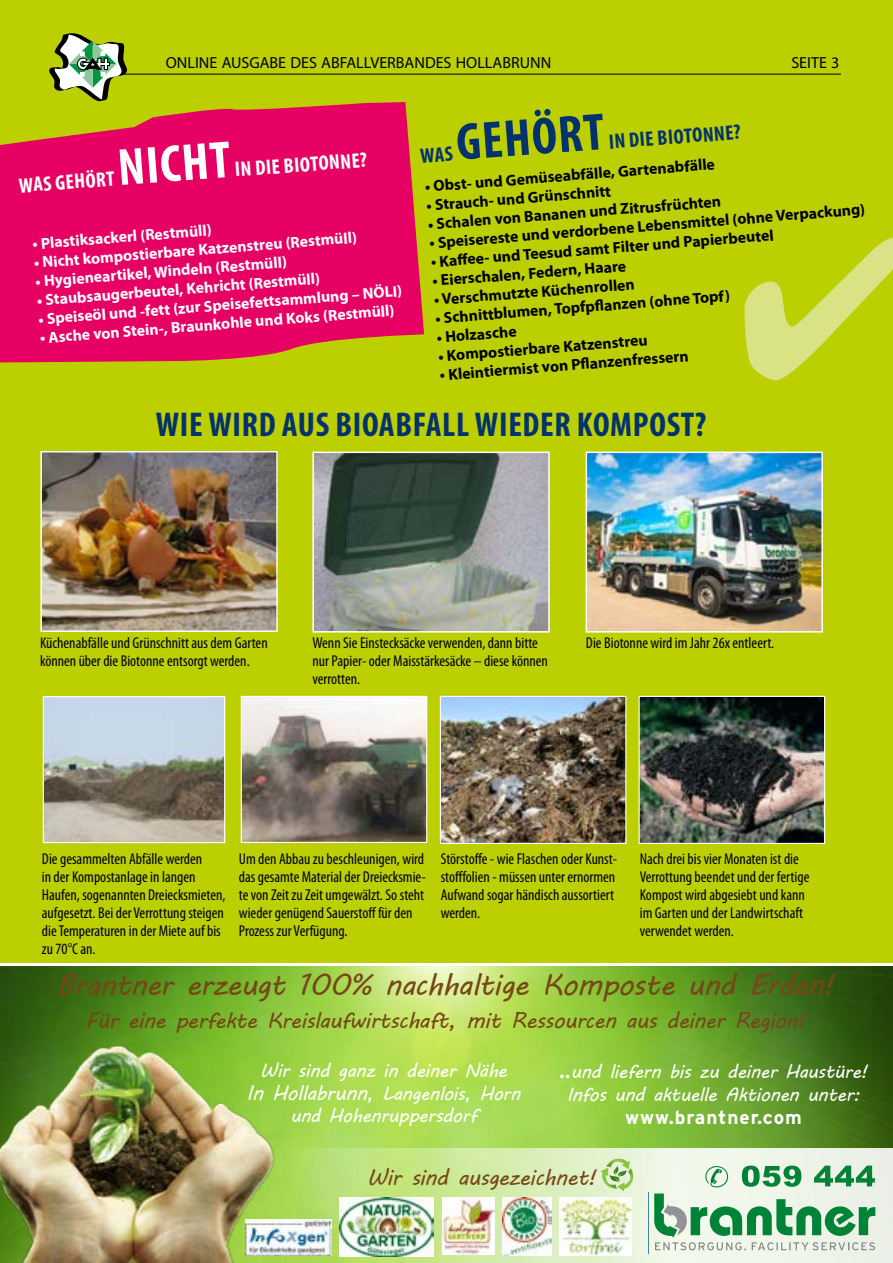
<style>
.page{position:relative;width:893px;height:1263px;background:#fff}
.page>*{position:absolute;margin:0;border:0;box-sizing:border-box;transform-origin:0 0}
.t1{font:700 condensed 52.5px "Myriad Pro";color:#03326c}
.t2{font:700 condensed 52.5px "Myriad Pro";color:#fff}
.t3{font:700 condensed 34.5px "Myriad Pro";letter-spacing:.02em;color:#03326c}
.t4{font:30px "MV Boli";letter-spacing:-.025em;color:#764718}
.t5{font:22.5px "Myriad Arabic";color:#000}
.t6{font:22.05px "MV Boli";letter-spacing:-.025em;color:#764718}
.t7{font:700 condensed 21px "Myriad Pro";color:#fff}
.t8{font:700 condensed 21px "Myriad Pro";color:#03326c}
.t9{font:18.9px/22.6px "MV Boli";letter-spacing:-.025em;color:#fff;text-align:center}
.t10{font:700 18.9px "Interstate";letter-spacing:.05em;color:#fff}
.t11{font:condensed 15.75px/18px "Myriad Pro";color:#000}
.t12{font:700 15.75px "Myriad Pro";color:#000}
.t13{font:700 15.75px "Myriad Pro";color:#fff}
.s1{font-size:20.55px}
.s2{font-family:"Interstate";font-weight:700}
</style>
<div class="page">
<div style="left:0;top:0;width:893px;height:963px;background:#bccf00"></div>
<hr style="left:97px;top:74px;width:744px;height:1px;background:#000">
<svg style="left:49px;top:33px;width:80px;height:69px"></svg>
<svg style="left:0;top:102px;width:424px;height:260px;background:#e11658"></svg>
<img style="left:315px;top:455px;width:232px;height:174px">
<div style="left:312px;top:452px;width:238px;height:180px;border:2px solid #fff"></div>
<img style="left:442px;top:698px;width:182px;height:144px">
<div style="left:440px;top:696px;width:186px;height:148px;border:1px solid #fff"></div>
<img style="left:589px;top:455px;width:231px;height:174px">
<div style="left:586px;top:452px;width:237px;height:180px;border:2px solid #fff"></div>
<img style="left:45px;top:698px;width:178px;height:143px">
<div style="left:43px;top:696px;width:182px;height:147px;border:1px solid #fff"></div>
<img style="left:43px;top:454px;width:232px;height:175px">
<div style="left:40px;top:451px;width:238px;height:181px;border:2px solid #fff"></div>
<img style="left:243px;top:698px;width:182px;height:143px">
<div style="left:241px;top:696px;width:186px;height:147px;border:1px solid #fff"></div>
<img style="left:641px;top:698px;width:182px;height:144px">
<div style="left:639px;top:696px;width:186px;height:148px;border:1px solid #fff"></div>
<img style="left:292px;top:967px;width:600px;height:181px">
<svg style="left:292px;top:1148px;width:600px;height:115px;background:#d3eaac"></svg>
<img style="left:443px;top:1197px;width:52px;height:58px">
<img style="left:560px;top:1197px;width:71px;height:58px">
<img style="left:292px;top:1219px;width:40px;height:36px">
<img style="left:339px;top:1197px;width:95px;height:59px">
<img style="left:0;top:967px;width:292px;height:296px">
<svg style="left:600px;top:1158px;width:34px;height:33px"></svg>
<img style="left:502px;top:1197px;width:50px;height:58px">
<svg style="left:649px;top:1158px;width:231px;height:96px;background:#b1d5ba"></svg>
<svg style="left:420px;top:146px;width:4px;height:17px"></svg>
<h3 class="t5" style="left:166px;top:47px;width:387px">ONLINE AUSGABE DES ABFALLVERBANDES HOLLABRUNN</h3>
<h3 class="t5" style="left:791px;top:47px;width:50px">SEITE 3</h3>
<h1 class="t2" style="left:116px;top:135px;width:114px;rotate:-4deg">NICHT</h1>
<h3 class="t7" style="left:234px;top:156px;width:134px;rotate:-4deg">IN DIE BIOTONNE?</h3>
<h3 class="t7" style="left:18px;top:172px;width:97px;rotate:-4deg">WAS GEHÖRT</h3>
<p class="t13" style="left:32px;top:233px;width:181px;rotate:-4deg">• Plastiksackerl (Restmüll)</p>
<p class="t13" style="left:33px;top:251px;width:325px;rotate:-4deg">• Nicht kompostierbare Katzenstreu (Restmüll)</p>
<p class="t13" style="left:35px;top:270px;width:254px;rotate:-4deg">• Hygieneartikel, Windeln (Restmüll)</p>
<p class="t13" style="left:36px;top:289px;width:285px;rotate:-4deg">• Staubsaugerbeutel, Kehricht (Restmüll)</p>
<p class="t13" style="left:38px;top:307px;width:366px;rotate:-4deg">• Speiseöl und -fett (zur Speisefettsammlung – NÖLI)</p>
<p class="t13" style="left:39px;top:326px;width:357px;rotate:-4deg">• Asche von Stein-, Braunkohle und Koks (Restmüll)</p>
<h1 class="t1" style="left:454px;top:109px;width:150px;rotate:-4deg">GEHÖRT</h1>
<h3 class="t8" style="left:608px;top:128px;width:134px;rotate:-4deg">IN DIE BIOTONNE?</h3>
<p class="t12" style="left:424px;top:175px;width:292px;rotate:-4deg">• Obst- und Gemüseabfälle, Gartenabfälle</p>
<p class="t12" style="left:426px;top:194px;width:186px;rotate:-4deg">• Strauch- und Grünschnitt</p>
<p class="t12" style="left:427px;top:213px;width:295px;rotate:-4deg">• Schalen von Bananen und Zitrusfrüchten</p>
<p class="t12" style="left:429px;top:231px;width:438px;rotate:-4deg">• Speisereste und verdorbene Lebensmittel (ohne Verpackung)</p>
<p class="t12" style="left:430px;top:250px;width:345px;rotate:-4deg">• Kaff ee- und Teesud samt Filter und Papierbeutel</p>
<p class="t12" style="left:432px;top:270px;width:196px;rotate:-4deg">• Eierschalen, Federn, Haare</p>
<p class="t12" style="left:433px;top:289px;width:203px;rotate:-4deg">• Verschmutzte Küchenrollen</p>
<p class="t12" style="left:435px;top:307px;width:297px;rotate:-4deg">• Schnittblumen, Topfpfl anzen (ohne Topf)</p>
<p class="t12" style="left:436px;top:327px;width:81px;rotate:-4deg">• Holzasche</p>
<p class="t12" style="left:438px;top:345px;width:211px;rotate:-4deg">• Kompostierbare Katzenstreu</p>
<p class="t12" style="left:439px;top:364px;width:251px;rotate:-4deg">• Kleintiermist von Pfl anzenfressern</p>
<h2 class="t3" style="left:156px;top:402px;width:552px">WIE WIRD AUS BIOABFALL WIEDER KOMPOST?</h2>
<p class="t11" style="left:40px;top:634px;width:229px">Küchenabfälle und Grünschnitt aus dem Garten können über die Biotonne entsorgt werden.</p>
<p class="t11" style="left:313px;top:634px;width:237px">Wenn Sie Einstecksäcke verwenden, dann bitte nur Papier- oder Maisstärkesäcke – diese können verrotten.</p>
<p class="t11" style="left:586px;top:634px;width:190px">Die Biotonne wird im Jahr 26x entleert.</p>
<p class="t11" style="left:42px;top:850px;width:185px">Die gesammelten Abfälle werden<br>in der Kompostanlage in langen<br>Haufen, sogenannten Dreiecksmieten, aufgesetzt. Bei der Verrottung steigen die Temperaturen in der Miete auf bis zu 70°C an.</p>
<p class="t11" style="left:239px;top:850px;width:189px">Um den Abbau zu beschleunigen, wird das gesamte Material der Dreiecksmie&shy;te von Zeit zu Zeit umgewälzt. So steht wieder genügend Sauerstoff für den Prozess zur Verfügung.</p>
<p class="t11" style="left:441px;top:850px;width:178px">Störstoffe - wie Flaschen oder Kunst&shy;stofffolien - müssen unter ernormen<br>Aufwand sogar händisch aussortiert werden.</p>
<p class="t11" style="left:640px;top:850px;width:171px">Nach drei bis vier Monaten ist die<br>Verrottung beendet und der fertige<br>Kompost wird abgesiebt und kann im Garten und der Landwirtschaft verwendet werden.</p>
<h3 class="t4" style="left:56px;top:964px;width:779px">Brantner erzeugt 100% nachhaltige Komposte und Erden!</h3>
<h3 class="t6" style="left:85px;top:1005px;width:721px">Für eine perfekte Kreislaufwirtschaft, mit Ressourcen aus deiner Region!</h3>
<p class="t9" style="left:247px;top:1059px;width:276px">Wir sind ganz in deiner Nähe<br><span class="s1">In Hollabrunn</span>, Langenlois, Horn und Hohenruppersdorf</p>
<p class="t9" style="left:559px;top:1060px;width:310px"><span class="s2">..</span>und liefern bis zu deiner Haustüre!<br>Infos und aktuelle Aktionen unter:</p>
<p class="t10" style="left:625px;top:1106px;width:178px">www.brantner.com</p>
<h3 class="t6" style="left:367px;top:1162px;width:231px">Wir sind ausgezeichnet!</h3>
</div>
